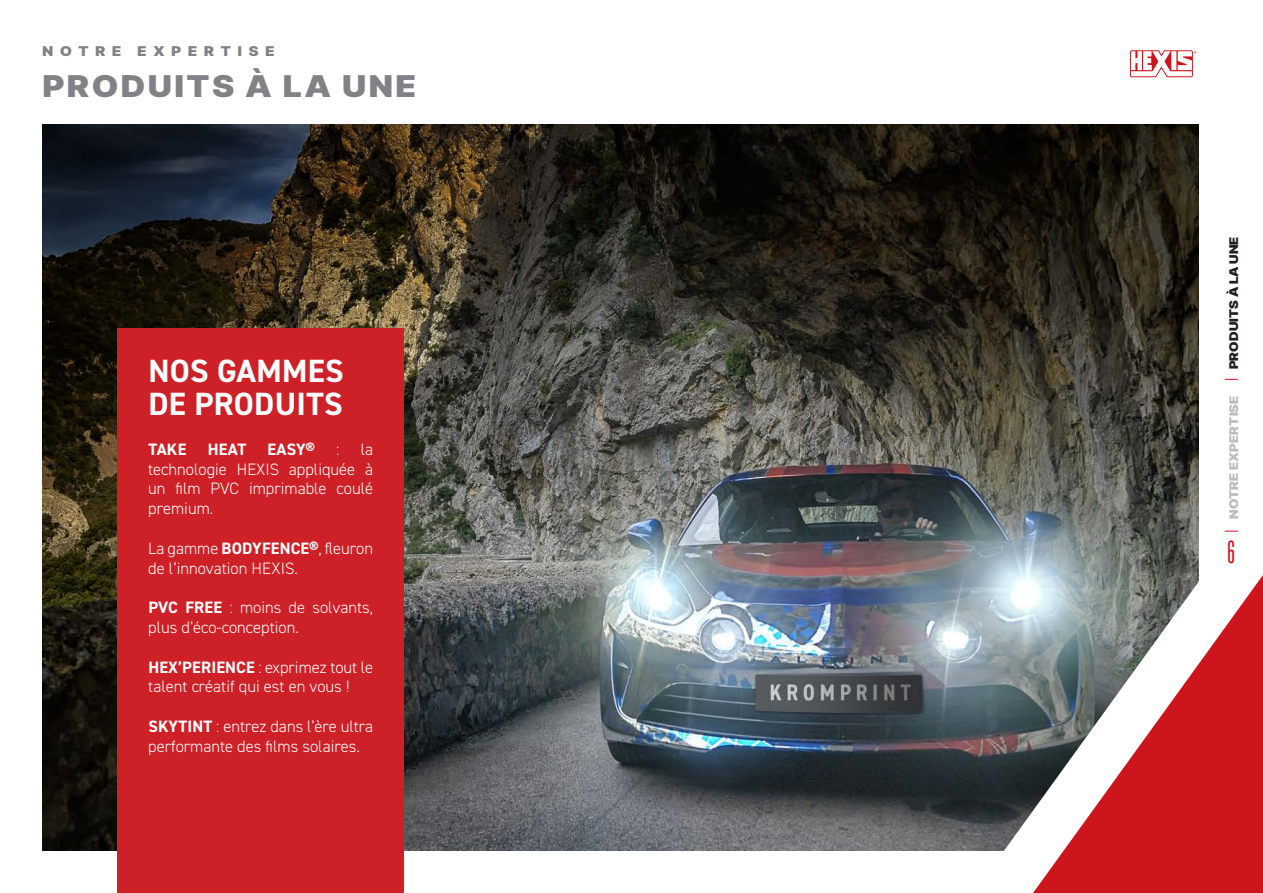
<style>
.page{position:relative;width:1263px;height:893px;background:#fff}
.page>*{position:absolute;margin:0;border:0;box-sizing:border-box;transform-origin:0 0}
.t1{font:700 32.25px/33px "DIN2014";letter-spacing:.01em;color:#fff}
.t2{font:900 30px "Inter Tight";letter-spacing:.09em;color:#808285;scale:1.13 1}
.t3{font:30px "Heading Now 24";color:#cd151d}
.t4{font:300 16.5px/19.8px "DIN2014";color:#fff}
.t5{font:700 16.5px "DIN2014";letter-spacing:.01em;color:#fff}
.t6{font:900 13.5px "Inter Tight";letter-spacing:.455em;color:#808285;scale:1.13 1}
.t7{font:900 12px "Inter Tight";letter-spacing:.015em;color:#bcbdc0;scale:1.13 1}
.t8{font:900 12px "Inter Tight";letter-spacing:.015em;color:#231f20;scale:1.13 1}
.s1{font-weight:700}
</style>
<div class="page">
<img style="left:43px;top:124px;width:1156px;height:726px">
<div style="left:117px;top:328px;width:286px;height:565px;background:#cd2027"></div>
<svg style="left:964px;top:574px;width:60px;height:277px;background:#70797f"></svg>
<svg style="left:1024px;top:574px;width:239px;height:319px"></svg>
<svg style="left:1225px;top:531px;width:13px;height:1px"></svg>
<svg style="left:1225px;top:379px;width:13px;height:1px"></svg>
<svg style="left:1129px;top:50px;width:67px;height:28px"></svg>
<p class="t6" style="left:43px;top:40px;width:207px">NOTRE EXPERTISE</p>
<p class="t2" style="left:43px;top:63px;width:332px">PRODUITS À LA UNE</p>
<p class="t1" style="left:148px;top:354px;width:197px">NOS GAMMES<br>DE PRODUITS</p>
<p class="t5" style="left:148px;top:438px;width:40px">TAKE</p>
<p class="t5" style="left:208px;top:438px;width:40px">HEAT</p>
<p class="t5" style="left:268px;top:438px;width:49px">EASY®</p>
<p class="t4" style="left:336px;top:439px;width:5px">:</p>
<p class="t4" style="left:148px;top:439px;width:226px;text-align:justify;text-indent:212px">la technologie HEXIS appliquée à un film PVC imprimable coulé premium.</p>
<p class="t4" style="left:148px;top:538px;width:226px">La gamme <span class="s1">BODYFENCE®</span>, fleuron de l’innovation HEXIS.</p>
<p class="t4" style="left:148px;top:598px;width:226px"><span class="s1">PVC FREE</span> : moins de solvants, plus d’éco-conception.</p>
<p class="t4" style="left:148px;top:657px;width:226px"><span class="s1">HEX’PERIENCE</span> : exprimez tout le talent créatif qui est en vous !</p>
<p class="t4" style="left:148px;top:716px;width:226px"><span class="s1">SKYTINT</span> : entrez dans l’ère ultra performante des films solaires.</p>
<p class="t8" style="left:1224px;top:369px;width:119px;rotate:-90deg">PRODUITS À LA UNE</p>
<p class="t7" style="left:1224px;top:519px;width:110px;rotate:-90deg">NOTRE EXPERTISE</p>
<h2 class="t3" style="left:1227px;top:531px;width:9px">6</h2>
</div>
